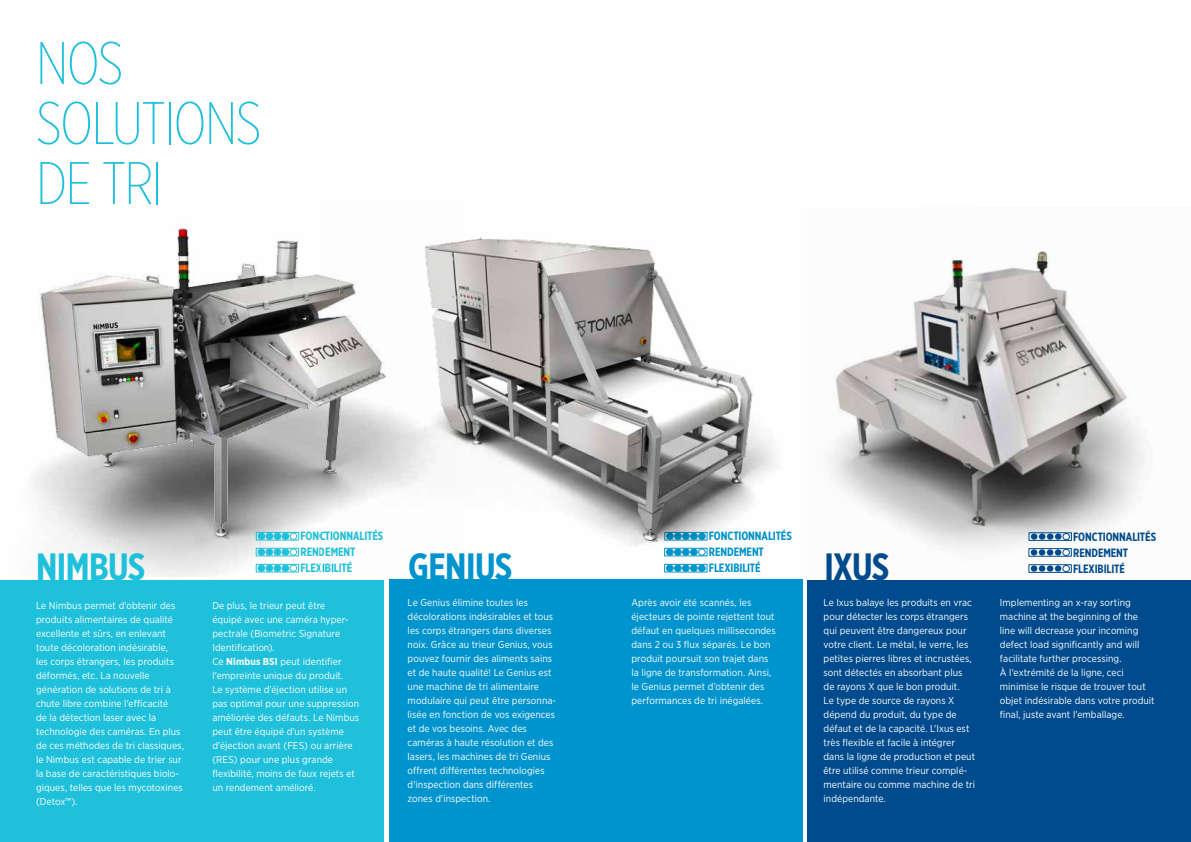
<style>
.page{position:relative;width:1191px;height:842px;background:#fff}
.page>*{position:absolute;margin:0;border:0;box-sizing:border-box;transform-origin:0 0}
.t1{font:200 60px/60px "Gotham X Narrow";letter-spacing:-.025em;color:#1fc0db}
.t2{font:700 38px "Gotham X Narrow";letter-spacing:-.015em;color:#1fc0db}
.t3{font:700 38px "Gotham X Narrow";letter-spacing:-.015em;color:#0094ce}
.t4{font:700 38px "Gotham X Narrow";color:#004b8d}
.t5{font:700 12px/16px "Gotham X Narrow";letter-spacing:-.01em;color:#1fc0db}
.t6{font:700 12px/16px "Gotham X Narrow";letter-spacing:-.01em;color:#0094ce}
.t7{font:700 12px/16px "Gotham X Narrow";letter-spacing:-.01em;color:#004b8d}
.t8{font:10px/14px "Gotham Narrow";letter-spacing:.005em;color:#fff}
.s1{font-weight:700}
</style>
<div class="page">
<img style="left:32px;top:228px;width:289px;height:348px">
<div style="left:389px;top:580px;width:413px;height:262px;background:#0094ce"></div>
<div style="left:0;top:580px;width:383px;height:262px;background:#1fc0db"></div>
<div style="left:808px;top:580px;width:383px;height:262px;background:#004b8d"></div>
<div style="left:256px;top:532px;width:43px;height:8px;border:1px solid #1fc0db"></div>
<div style="left:258px;top:533px;width:7px;height:6px;background:#1fc0db;border-radius:50%"></div>
<div style="left:258px;top:533px;width:7px;height:7px;border:1px solid #1fc0db;border-radius:50%"></div>
<div style="left:266px;top:533px;width:7px;height:6px;background:#1fc0db;border-radius:50%"></div>
<div style="left:266px;top:533px;width:7px;height:7px;border:1px solid #1fc0db;border-radius:50%"></div>
<div style="left:274px;top:533px;width:7px;height:6px;background:#1fc0db;border-radius:50%"></div>
<div style="left:274px;top:533px;width:7px;height:7px;border:1px solid #1fc0db;border-radius:50%"></div>
<div style="left:282px;top:533px;width:7px;height:6px;background:#1fc0db;border-radius:50%"></div>
<div style="left:282px;top:533px;width:7px;height:7px;border:1px solid #1fc0db;border-radius:50%"></div>
<div style="left:290px;top:533px;width:7px;height:6px;background:#fff;border-radius:50%"></div>
<div style="left:290px;top:533px;width:7px;height:7px;border:1px solid #1fc0db;border-radius:50%"></div>
<div style="left:256px;top:548px;width:43px;height:8px;border:1px solid #1fc0db"></div>
<div style="left:258px;top:549px;width:7px;height:6px;background:#1fc0db;border-radius:50%"></div>
<div style="left:258px;top:549px;width:7px;height:6px;border:1px solid #1fc0db;border-radius:50%"></div>
<div style="left:266px;top:549px;width:7px;height:6px;background:#1fc0db;border-radius:50%"></div>
<div style="left:266px;top:549px;width:7px;height:6px;border:1px solid #1fc0db;border-radius:50%"></div>
<div style="left:274px;top:549px;width:7px;height:6px;background:#1fc0db;border-radius:50%"></div>
<div style="left:274px;top:549px;width:7px;height:6px;border:1px solid #1fc0db;border-radius:50%"></div>
<div style="left:282px;top:549px;width:7px;height:6px;background:#1fc0db;border-radius:50%"></div>
<div style="left:282px;top:549px;width:7px;height:6px;border:1px solid #1fc0db;border-radius:50%"></div>
<div style="left:290px;top:549px;width:7px;height:6px;background:#fff;border-radius:50%"></div>
<div style="left:290px;top:549px;width:7px;height:6px;border:1px solid #1fc0db;border-radius:50%"></div>
<div style="left:256px;top:564px;width:43px;height:8px;border:1px solid #1fc0db"></div>
<div style="left:258px;top:565px;width:7px;height:6px;background:#1fc0db;border-radius:50%"></div>
<div style="left:258px;top:565px;width:7px;height:6px;border:1px solid #1fc0db;border-radius:50%"></div>
<div style="left:266px;top:565px;width:7px;height:6px;background:#1fc0db;border-radius:50%"></div>
<div style="left:266px;top:565px;width:7px;height:6px;border:1px solid #1fc0db;border-radius:50%"></div>
<div style="left:274px;top:565px;width:7px;height:6px;background:#1fc0db;border-radius:50%"></div>
<div style="left:274px;top:565px;width:7px;height:6px;border:1px solid #1fc0db;border-radius:50%"></div>
<div style="left:282px;top:565px;width:7px;height:6px;background:#1fc0db;border-radius:50%"></div>
<div style="left:282px;top:565px;width:7px;height:6px;border:1px solid #1fc0db;border-radius:50%"></div>
<div style="left:290px;top:565px;width:7px;height:6px;background:#fff;border-radius:50%"></div>
<div style="left:290px;top:565px;width:7px;height:6px;border:1px solid #1fc0db;border-radius:50%"></div>
<img style="left:848px;top:251px;width:297px;height:322px">
<img style="left:321px;top:275px;width:12px;height:243px">
<img style="left:333px;top:237px;width:515px;height:336px">
<div style="left:1028px;top:532px;width:43px;height:9px;border:1px solid #004b8d"></div>
<svg style="left:1030px;top:533px;width:7px;height:7px"></svg>
<div style="left:1039px;top:533px;width:6px;height:7px;background:#004b8d;border-radius:50%"></div>
<div style="left:1047px;top:533px;width:6px;height:7px;background:#004b8d;border-radius:50%"></div>
<div style="left:1055px;top:533px;width:6px;height:7px;background:#004b8d;border-radius:50%"></div>
<div style="left:1062px;top:533px;width:7px;height:7px;border:1px solid #004b8d;border-radius:50%"></div>
<div style="left:1028px;top:548px;width:43px;height:9px;border:1px solid #004b8d"></div>
<div style="left:1030px;top:549px;width:7px;height:6px;background:#004b8d;border-radius:50%"></div>
<div style="left:1038px;top:549px;width:7px;height:6px;background:#004b8d;border-radius:50%"></div>
<svg style="left:1046px;top:549px;width:7px;height:6px"></svg>
<svg style="left:1054px;top:549px;width:7px;height:6px"></svg>
<div style="left:1062px;top:549px;width:7px;height:6px;background:#fff;border-radius:50%"></div>
<div style="left:1062px;top:549px;width:7px;height:7px;border:1px solid #004b8d;border-radius:50%"></div>
<div style="left:1028px;top:564px;width:43px;height:9px;border:1px solid #004b8d"></div>
<div style="left:1030px;top:565px;width:7px;height:7px;background:#004b8d;border-radius:50%"></div>
<div style="left:1038px;top:565px;width:7px;height:7px;background:#004b8d;border-radius:50%"></div>
<svg style="left:1046px;top:565px;width:7px;height:7px"></svg>
<svg style="left:1054px;top:565px;width:7px;height:7px"></svg>
<div style="left:1062px;top:565px;width:7px;height:7px;border:1px solid #004b8d;border-radius:50%"></div>
<h1 class="t1" style="left:36px;top:32px;width:227px">NOS<br>SOLUTIONS<br>DE TRI</h1>
<p class="t5" style="left:300px;top:528px;width:84px">FONCTIONNALITÉS<br>RENDEMENT<br>FLEXIBILITÉ</p>
<p class="t6" style="left:709px;top:528px;width:84px">FONCTIONNALITÉS<br>RENDEMENT<br>FLEXIBILITÉ</p>
<h2 class="t2" style="left:36px;top:544px;width:111px">NIMBUS</h2>
<h2 class="t3" style="left:408px;top:544px;width:105px">GENIUS</h2>
<p class="t8" style="left:36px;top:598px;width:149px">Le Nimbus permet d'obtenir des produits alimentaires de qualité excellente et sûrs, en enlevant toute décoloration indésirable,<br>les corps étrangers, les produits déformés, etc. La nouvelle génération de solutions de tri à chute libre combine l'efficacité<br>de la détection laser avec la technologie des caméras. En plus de ces méthodes de tri classiques, le Nimbus est capable de trier sur la base de caractéristiques biolo&shy;giques, telles que les mycotoxines (Detox™).</p>
<p class="t8" style="left:212px;top:598px;width:148px">De plus, le trieur peut être<br>équipé avec une caméra hyper&shy;pectrale (Biometric Signature<br>Identification).<br>Ce <span class="s1">Nimbus BSI</span> peut identifier l'empreinte unique du produit.<br>Le système d'éjection utilise un pas optimal pour une suppression améliorée des défauts. Le Nimbus peut être équipé d'un système d'éjection avant (FES) ou arrière (RES) pour une plus grande flexibilité, moins de faux rejets et un rendement amélioré.</p>
<p class="t8" style="left:407px;top:595px;width:150px">Le Genius élimine toutes les décolorations indésirables et tous les corps étrangers dans diverses noix. Grâce au trieur Genius, vous pouvez fournir des aliments sains et de haute qualité! Le Genius est une machine de tri alimentaire modulaire qui peut être personna&shy;lisée en fonction de vos exigences et de vos besoins. Avec des caméras à haute résolution et des lasers, les machines de tri Genius offrent différentes technologies d'inspection dans différentes zones d'inspection.</p>
<p class="t8" style="left:631px;top:595px;width:146px">Après avoir été scannés, les éjecteurs de pointe rejettent tout défaut en quelques millisecondes dans 2 ou 3 flux séparés. Le bon produit poursuit son trajet dans la ligne de transformation. Ainsi, le Genius permet d’obtenir des performances de tri inégalées.</p>
<h2 class="t4" style="left:824px;top:544px;width:66px">IXUS</h2>
<p class="t7" style="left:1073px;top:528px;width:84px">FONCTIONNALITÉS<br>RENDEMENT<br>FLEXIBILITÉ</p>
<p class="t8" style="left:823px;top:595px;width:153px">Le Ixus balaye les produits en vrac pour détecter les corps étrangers qui peuvent être dangereux pour votre client. Le métal, le verre, les petites pierres libres et incrustées, sont détectés en absorbant plus de rayons X que le bon produit.<br>Le type de source de rayons X dépend du produit, du type de défaut et de la capacité. L'Ixus est très flexible et facile à intégrer dans la ligne de production et peut être utilisé comme trieur complé&shy;mentaire ou comme machine de tri indépendante.</p>
<p class="t8" style="left:1000px;top:595px;width:156px">Implementing an x-ray sorting machine at the beginning of the line will decrease your incoming defect load significantly and will facilitate further processing.<br>À l'extrémité de la ligne, ceci minimise le risque de trouver tout objet indésirable dans votre produit final, juste avant l'emballage.</p>
</div>
